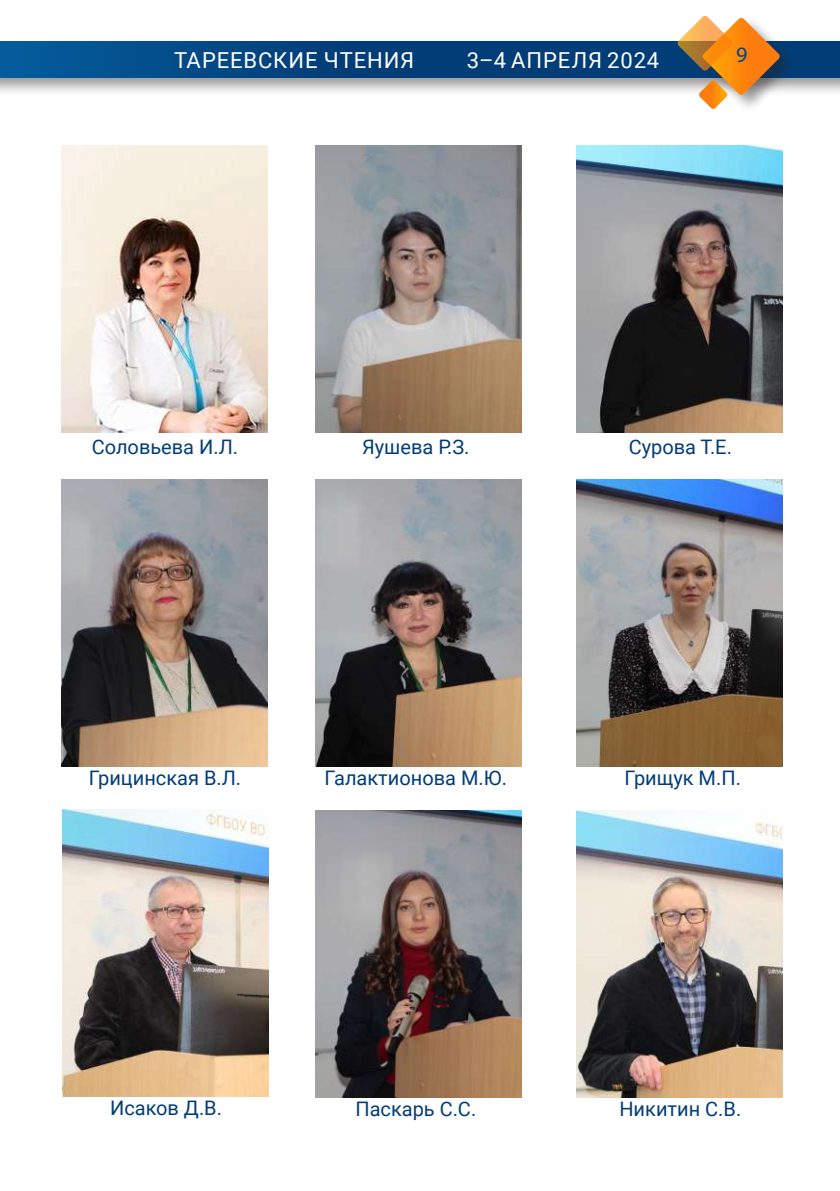
<style>
.page{position:relative;width:840px;height:1191px;background:#fff}
.page>*{position:absolute;margin:0;border:0;box-sizing:border-box;transform-origin:0 0}
.t1{font:22px "Roboto";letter-spacing:.035em;color:#fff}
.t2{font:22px "Myriad Pro";color:#034585}
.t3{font:20px "Roboto";color:#023d77}
</style>
<div class="page">
<div style="left:0;top:39px;width:839px;height:58px;background:#231f20;opacity:.45"></div>
<svg style="left:0;top:42px;width:839px;height:35px;background:#024480"></svg>
<div style="left:700px;top:16px;width:97px;height:97px;background:#231f20;opacity:.45"></div>
<svg style="left:677px;top:16px;width:102px;height:93px"></svg>
<img style="left:61px;top:146px;width:206px;height:287px">
<img style="left:315px;top:146px;width:206px;height:287px">
<img style="left:576px;top:146px;width:206px;height:287px">
<img style="left:61px;top:479px;width:206px;height:287px">
<img style="left:315px;top:479px;width:206px;height:287px">
<img style="left:576px;top:479px;width:206px;height:287px">
<img style="left:62px;top:809px;width:206px;height:287px">
<img style="left:315px;top:810px;width:206px;height:287px">
<img style="left:576px;top:810px;width:206px;height:287px">
<p class="t1" style="left:174px;top:45px;width:241px">ТАРЕЕВСКИЕ ЧТЕНИЯ</p>
<p class="t2" style="left:735px;top:41px;width:13px">9</p>
<p class="t1" style="left:466px;top:45px;width:194px">3–4 АПРЕЛЯ 2024</p>
<p class="t3" style="left:92px;top:433px;width:148px">Соловьева И.Л.</p>
<p class="t3" style="left:362px;top:433px;width:109px">Яушева Р.З.</p>
<p class="t3" style="left:628px;top:433px;width:105px">Сурова Т.Е.</p>
<p class="t3" style="left:89px;top:764px;width:154px">Грицинская В.Л.</p>
<p class="t3" style="left:324px;top:764px;width:184px">Галактионова М.Ю.</p>
<p class="t3" style="left:624px;top:764px;width:118px">Грищук М.П.</p>
<p class="t3" style="left:110px;top:1094px;width:113px">Исаков Д.В.</p>
<p class="t3" style="left:355px;top:1095px;width:122px">Паскарь С.С.</p>
<p class="t3" style="left:619px;top:1095px;width:123px">Никитин С.В.</p>
</div>
